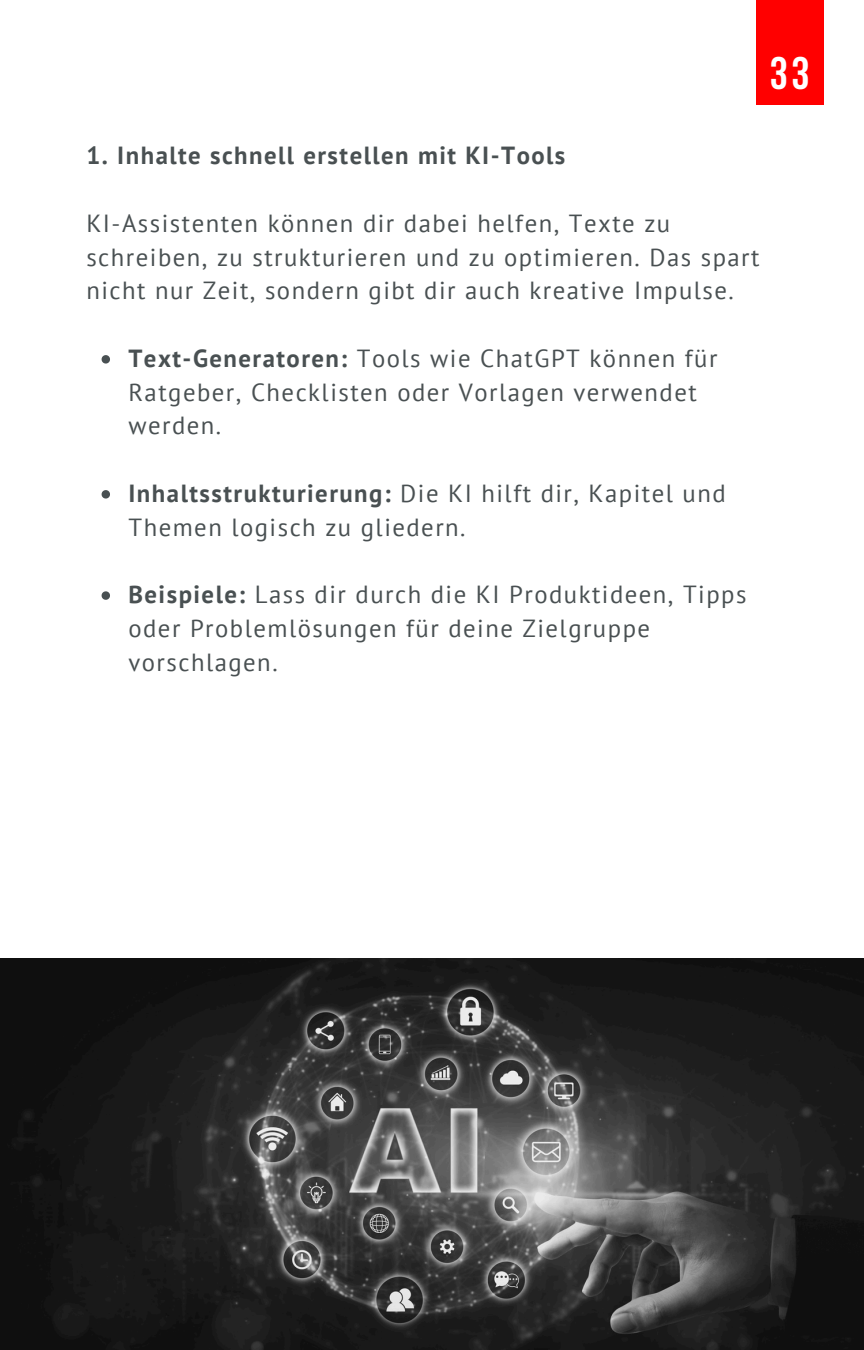
<style>
.page{position:relative;width:864px;height:1350px;background:#fff}
.page>*{position:absolute;margin:0;border:0;box-sizing:border-box;transform-origin:0 0}
.t1{font:700 45.45px "Bebas Neue";color:#fff}
.t2{font:24.75px/33.8px "PT Sans";letter-spacing:.06em;color:#495052}
.t3{font:700 24.75px "PT Sans";letter-spacing:.06em;color:#495052}
.s1{font-weight:700}
</style>
<div class="page">
<div style="left:756px;top:0;width:67px;height:105px;background:#f00"></div>
<img style="left:0;top:958px;width:864px;height:392px">
<svg style="left:102px;top:355px;width:8px;height:9px"></svg>
<svg style="left:102px;top:490px;width:8px;height:9px"></svg>
<svg style="left:102px;top:591px;width:8px;height:9px"></svg>
<p class="t1" style="left:770px;top:55px;width:41px">33</p>
<p class="t3" style="left:86px;top:139px;width:481px">1. Inhalte schnell erstellen mit KI-Tools</p>
<h1 class="t2" style="left:86px;top:206px;width:675px">KI-Assistenten können dir dabei helfen, Texte zu schreiben, zu strukturieren und zu optimieren. Das spart nicht nur Zeit, sondern gibt dir auch kreative Impulse.</h1>
<p class="t2" style="left:128px;top:341px;width:591px"><span class="s1">Text-Generatoren:</span> Tools wie ChatGPT können für<br>Ratgeber, Checklisten oder Vorlagen verwendet werden.</p>
<p class="t2" style="left:128px;top:476px;width:599px"><span class="s1">Inhaltsstrukturierung:</span> Die KI hilft dir, Kapitel und<br>Themen logisch zu gliedern.</p>
<p class="t2" style="left:128px;top:577px;width:620px"><span class="s1">Beispiele:</span> Lass dir durch die KI Produktideen, Tipps oder Problemlösungen für deine Zielgruppe vorschlagen.</p>
</div>
